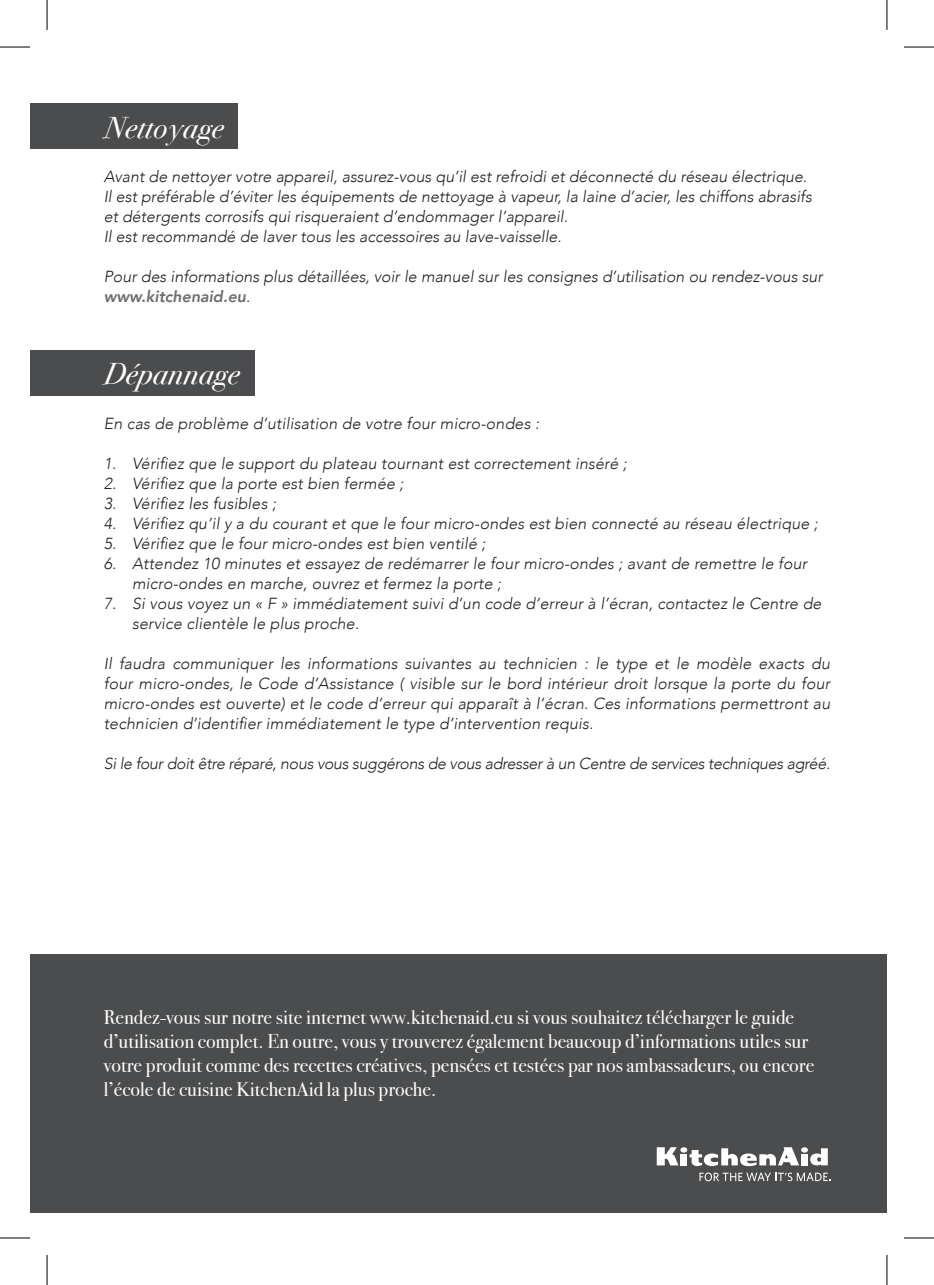
<style>
.page{position:relative;width:934px;height:1285px;background:#fff}
.page>*{position:absolute;margin:0;border:0;box-sizing:border-box;transform-origin:0 0}
.t1{font:italic 30px "Bodoni Svty Two ITCTT";letter-spacing:.02em;color:#fff}
.t2{font:20px/24px "Bodoni Svty Two ITCTT";color:#fff}
.t3{font:italic 300 16px/20px "Avenir";color:#231f20;text-align:justify}
.t4{font:italic 300 16px "Avenir";letter-spacing:-.02em;color:#231f20}
.t5{font:italic 800 16px "Avenir";color:#6c6d70}
.s1{font-weight:300;color:#231f20}
</style>
<div class="page">
<div style="left:30px;top:954px;width:856px;height:258px;background:#4b4c4d"></div>
<svg style="left:699px;top:1172px;width:129px;height:9px"></svg>
<svg style="left:656px;top:1147px;width:171px;height:19px"></svg>
<div style="left:30px;top:104px;width:207px;height:45px;background:#4b4c4d"></div>
<div style="left:30px;top:350px;width:224px;height:45px;background:#4b4c4d"></div>
<hr style="left:0;top:47px;width:30px;height:1px;background:#000">
<hr style="left:903px;top:47px;width:30px;height:1px;background:#000">
<hr style="left:0;top:1237px;width:30px;height:1px;background:#000">
<hr style="left:903px;top:1237px;width:30px;height:1px;background:#000">
<hr style="left:47px;top:0;width:1px;height:30px;background:#000">
<hr style="left:47px;top:1255px;width:1px;height:30px;background:#000">
<hr style="left:886px;top:0;width:1px;height:30px;background:#000">
<hr style="left:886px;top:1255px;width:1px;height:30px;background:#000">
<p class="t1" style="left:104px;top:101px;width:121px">Nettoyage</p>
<p class="t3" style="left:104px;top:167px;width:704px">Avant de nettoyer votre appareil, assurez-vous qu’il est refroidi et déconnecté du réseau électrique.</p>
<p class="t3" style="left:104px;top:187px;width:709px">Il est préférable d’éviter les équipements de nettoyage à vapeur, la laine d’acier, les chiffons abrasifs</p>
<p class="t3" style="left:104px;top:207px;width:465px">et détergents corrosifs qui risqueraient d’endommager l’appareil.</p>
<p class="t3" style="left:104px;top:227px;width:459px">Il est recommandé de laver tous les accessoires au lave-vaisselle.</p>
<p class="t3" style="left:104px;top:267px;width:720px">Pour des informations plus détaillées, voir le manuel sur les consignes d’utilisation ou rendez-vous sur</p>
<p class="t5" style="left:104px;top:287px;width:148px">www.kitchenaid.eu<span class="s1">.</span></p>
<p class="t1" style="left:104px;top:348px;width:137px">Dépannage</p>
<p class="t3" style="left:104px;top:413px;width:436px">En cas de problème d’utilisation de votre four micro-ondes :</p>
<p class="t3" style="left:104px;top:453px;width:524px">1. Vérifiez que le support du plateau tournant est correctement inséré ;</p>
<p class="t3" style="left:104px;top:473px;width:301px">2. Vérifiez que la porte est bien fermée ;</p>
<p class="t3" style="left:104px;top:493px;width:174px">3. Vérifiez les fusibles ;</p>
<p class="t3" style="left:104px;top:513px;width:715px">4. Vérifiez qu’il y a du courant et que le four micro-ondes est bien connecté au réseau électrique ;</p>
<p class="t3" style="left:104px;top:533px;width:383px">5. Vérifiez que le four micro-ondes est bien ventilé ;</p>
<p class="t3" style="left:104px;top:553px;width:704px">6. Attendez 10 minutes et essayez de redémarrer le four micro-ondes ; avant de remettre le four</p>
<p class="t3" style="left:132px;top:573px;width:370px">micro-ondes en marche, ouvrez et fermez la porte ;</p>
<p class="t3" style="left:104px;top:593px;width:719px">7. Si vous voyez un « F » immédiatement suivi d’un code d’erreur à l’écran, contactez le Centre de</p>
<p class="t3" style="left:132px;top:613px;width:228px">service clientèle le plus proche.</p>
<p class="t3" style="left:104px;top:653px;width:727px">Il faudra communiquer les informations suivantes au technicien : le type et le modèle exacts du four micro-ondes, le Code d’Assistance ( visible sur le bord intérieur droit lorsque la porte du four micro-ondes est ouverte) et le code d’erreur qui apparaît à l’écran. Ces informations permettront au technicien d’identifier immédiatement le type d’intervention requis.</p>
<p class="t4" style="left:104px;top:753px;width:727px">Si le four doit être réparé, nous vous suggérons de vous adresser à un Centre de services techniques agréé.</p>
<p class="t2" style="left:104px;top:1003px;width:711px">Rendez-vous sur notre site internet www.kitchenaid.eu si vous souhaitez télécharger le guide d’utilisation complet. En outre, vous y trouverez également beaucoup d’informations utiles sur votre produit comme des recettes créatives, pensées et testées par nos ambassadeurs, ou encore l’école de cuisine KitchenAid la plus proche.</p>
</div>
